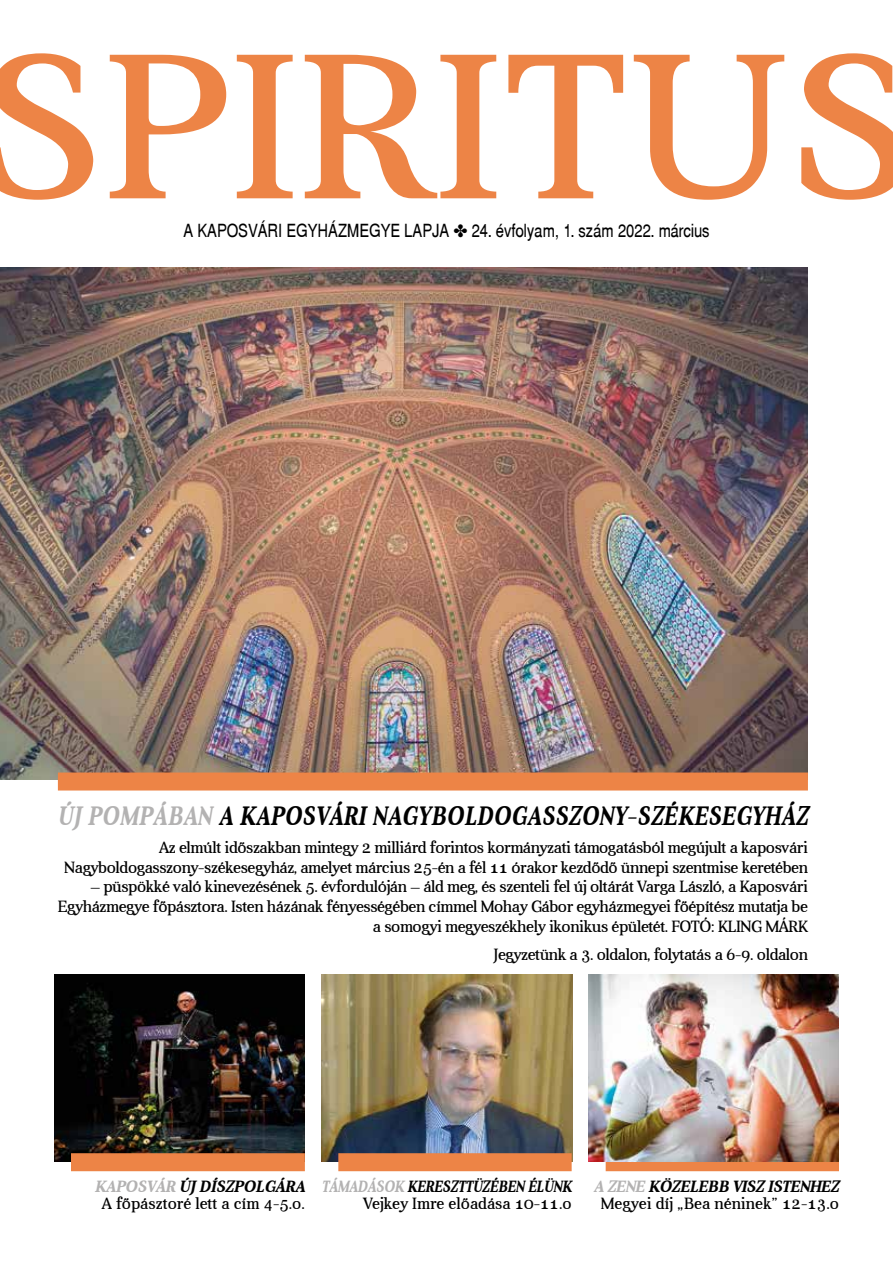
<style>
.page{position:relative;width:893px;height:1263px;background:#fff}
.page>*{position:absolute;margin:0;border:0;box-sizing:border-box;transform-origin:0 0}
.t1{font:207px "Aver";letter-spacing:.01em;color:#ed8446;scale:1.09 1}
.t2{font:italic 700 27px "Aver";letter-spacing:.02em;color:#000;scale:.86 1}
.t3{font:18px "Switzerland Narrow";color:#000}
.t4{font:16.5px/19.8px "Aver";letter-spacing:-.025em;color:#000;text-align:right}
.t5{font:16.5px/16.5px "Aver";color:#000;text-align:center}
.s1{color:#b3b2b2}
.s2{font-weight:700;font-style:italic;color:#b3b2b2}
.s3{font-weight:700;font-style:italic}
</style>
<div class="page">
<img style="left:0;top:268px;width:808px;height:512px">
<img style="left:321px;top:975px;width:251px;height:186px">
<div style="left:338px;top:1153px;width:234px;height:18px;background:#ed8446"></div>
<div style="left:606px;top:1153px;width:233px;height:18px;background:#ed8446"></div>
<img style="left:54px;top:975px;width:251px;height:186px">
<div style="left:71px;top:1153px;width:234px;height:18px;background:#ed8446"></div>
<img style="left:589px;top:975px;width:250px;height:186px">
<div style="left:58px;top:772px;width:750px;height:18px;background:#ed8446"></div>
<h1 class="t1" style="left:-21px;top:14px;width:859px">SPIRITUS</h1>
<p class="t3" style="left:184px;top:220px;width:527px">A KAPOSVÁRI EGYHÁZMEGYE LAPJA ✤ 24. évfolyam, 1. szám 2022. március</p>
<h2 class="t2" style="left:57px;top:800px;width:874px"><span class="s1">ÚJ POMPÁBAN</span> A KAPOSVÁRI NAGYBOLDOGASSZONY-SZÉKESEGYHÁZ</h2>
<p class="t4" style="left:64px;top:838px;width:745px">Az elmúlt időszakban mintegy 2 milliárd forintos kormányzati támogatásból megújult a kaposvári<br>Nagyboldogasszony-székesegyház, amelyet március 25-én a fél 11 órakor kezdődő ünnepi szentmise keretében</p>
<p class="t4" style="left:58px;top:877px;width:752px">– püspökké való kinevezésének 5. évfordulóján – áld meg, és szenteli fel új oltárát Varga László, a Kaposvári<br>Egyházmegye főpásztora. Isten házának fényességében címmel Mohay Gábor egyházmegyei főépítész mutatja be a somogyi megyeszékhely ikonikus épületét. FOTÓ: KLING MÁRK</p>
<p class="t4" style="left:493px;top:945px;width:316px">Jegyzetünk a 3. oldalon, folytatás a 6-9. oldalon</p>
<p class="t5" style="left:94px;top:1179px;width:212px"><span class="s2">KAPOSVÁR</span> <span class="s3">ÚJ DÍSZPOLGÁRA<br></span>A főpásztoré lett a cím 4-5.o.</p>
<p class="t5" style="left:321px;top:1179px;width:252px;text-align:right"><span class="s2">TÁMADÁSOK</span> <span class="s3">KERESZTTÜZÉBEN ÉLÜNK<br></span>Vejkey Imre előadása 10-11.o</p>
<p class="t5" style="left:593px;top:1179px;width:247px"><span class="s2">A ZENE</span> <span class="s3">KÖZELEBB VISZ ISTENHEZ<br></span>Megyei díj „Bea néninek” 12-13.o</p>
</div>
